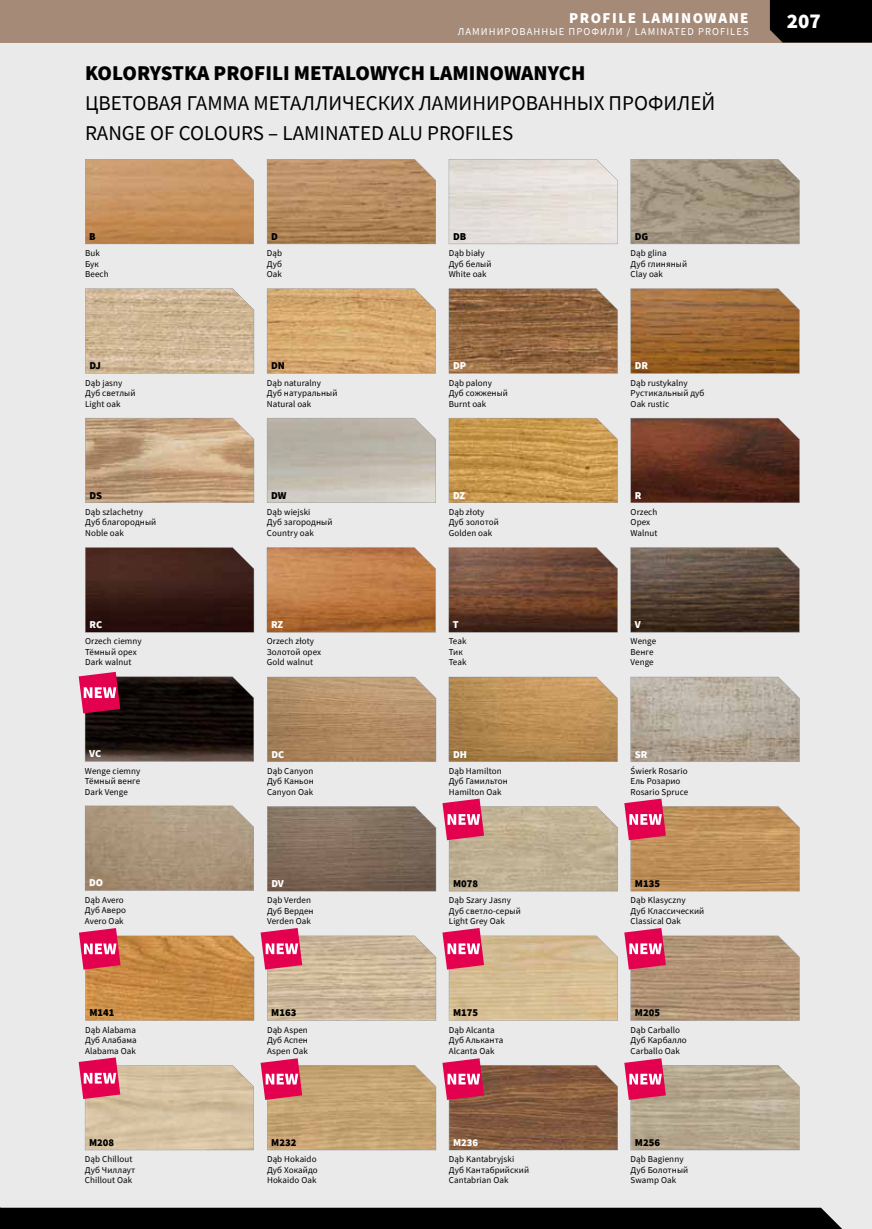
<style>
.page{position:relative;width:872px;height:1229px;background:#eaeaea}
.page>*{position:absolute;margin:0;border:0;box-sizing:border-box;transform-origin:0 0}
.t1{font:21px/30.2px "Source Sans Pro";color:#000}
.t2{font:900 21px "Source Sans Pro";color:#000}
.t3{font:900 21px "Source Sans Pro";color:#fff}
.t4{font:900 15px "Source Sans Pro";letter-spacing:.1em;color:#fff}
.t5{font:900 10.5px "Source Sans Pro";color:#000}
.t6{font:10.5px "Source Sans Pro";letter-spacing:.1em;color:#fff}
.t7{font:900 10.5px "Source Sans Pro";color:#fff}
.t8{font:9px/10.5px "Source Sans Pro";letter-spacing:.01em;color:#000}
</style>
<div class="page">
<svg style="left:267px;top:806px;width:169px;height:85px;background:#806d5d"></svg>
<svg style="left:630px;top:547px;width:169px;height:85px;background:#59483c"></svg>
<svg style="left:85px;top:547px;width:169px;height:85px;background:#3d211c"></svg>
<svg style="left:448px;top:547px;width:170px;height:85px;background:#6d4836"></svg>
<svg style="left:267px;top:547px;width:169px;height:85px;background:#bb7a47"></svg>
<svg style="left:85px;top:806px;width:169px;height:85px;background:#aa967c"></svg>
<svg style="left:267px;top:677px;width:169px;height:85px;background:#b28e68"></svg>
<svg style="left:630px;top:677px;width:169px;height:85px;background:#b4a99c"></svg>
<svg style="left:449px;top:677px;width:169px;height:85px;background:#b88e57"></svg>
<svg style="left:449px;top:159px;width:169px;height:85px"></svg>
<svg style="left:85px;top:159px;width:169px;height:85px;background:#c59261"></svg>
<svg style="left:267px;top:159px;width:169px;height:85px;background:#b58b61"></svg>
<svg style="left:630px;top:159px;width:169px;height:85px;background:#a19481"></svg>
<svg style="left:85px;top:288px;width:169px;height:86px;background:#cfb797"></svg>
<svg style="left:449px;top:288px;width:169px;height:86px;background:#946a45"></svg>
<svg style="left:267px;top:288px;width:169px;height:86px;background:#d4a971"></svg>
<svg style="left:630px;top:288px;width:169px;height:86px;background:#9c6936"></svg>
<svg style="left:630px;top:418px;width:169px;height:85px;background:#603325"></svg>
<svg style="left:449px;top:418px;width:169px;height:85px;background:#c89951"></svg>
<svg style="left:85px;top:418px;width:169px;height:85px;background:#c2a280"></svg>
<svg style="left:267px;top:418px;width:169px;height:85px;background:#c0baaf"></svg>
<svg style="left:442px;top:799px;width:176px;height:92px;background:#c7ab99"></svg>
<svg style="left:79px;top:672px;width:175px;height:89px;background:#3f272a"></svg>
<svg style="left:442px;top:928px;width:176px;height:93px;background:#d8b499"></svg>
<svg style="left:442px;top:1058px;width:176px;height:92px;background:#986756"></svg>
<svg style="left:261px;top:928px;width:175px;height:93px;background:#d0b09e"></svg>
<svg style="left:261px;top:1058px;width:175px;height:92px;background:#caa07e"></svg>
<svg style="left:624px;top:799px;width:175px;height:92px;background:#c6906a"></svg>
<svg style="left:624px;top:928px;width:175px;height:93px;background:#bb9381"></svg>
<svg style="left:624px;top:1058px;width:175px;height:92px;background:#bfa395"></svg>
<svg style="left:79px;top:928px;width:175px;height:93px;background:#cd8d5b"></svg>
<svg style="left:79px;top:1057px;width:175px;height:93px;background:#d8b8a3"></svg>
<div style="left:0;top:0;width:872px;height:43px;background:#a48a77"></div>
<div style="left:0;top:1208px;width:842px;height:21px;background:#000"></div>
<div style="left:770px;top:0;width:102px;height:43px;background:#000"></div>
<h2 class="t4" style="left:569px;top:7px;width:181px">PROFILE LAMINOWANE</h2>
<p class="t6" style="left:458px;top:24px;width:292px">ЛАМИНИРОВАННЫЕ ПРОФИЛИ / LAMINATED PROFILES</p>
<h1 class="t2" style="left:85px;top:58px;width:502px">KOLORYSTKA PROFILI METALOWYCH LAMINOWANYCH</h1>
<h1 class="t1" style="left:85px;top:88px;width:631px">ЦВЕТОВАЯ ГАММА МЕТАЛЛИЧЕСКИХ ЛАМИНИРОВАННЫХ ПРОФИЛЕЙ<br>RANGE OF COLOURS – LAMINATED ALU PROFILES</h1>
<p class="t5" style="left:89px;top:229px;width:8px">B</p>
<p class="t5" style="left:271px;top:229px;width:8px">D</p>
<p class="t5" style="left:453px;top:229px;width:15px">DB</p>
<p class="t5" style="left:635px;top:229px;width:15px">DG</p>
<p class="t8" style="left:85px;top:248px;width:25px">Buk<br>Бук<br>Beech</p>
<p class="t8" style="left:267px;top:248px;width:17px;text-align:justify">Dąb Дуб Oak</p>
<p class="t8" style="left:449px;top:248px;width:44px">Dąb biały<br>Дуб белый<br>White oak</p>
<p class="t8" style="left:630px;top:248px;width:58px">Dąb glina<br>Дуб глиняный<br>Clay oak</p>
<p class="t5" style="left:89px;top:358px;width:13px">DJ</p>
<p class="t5" style="left:271px;top:358px;width:15px">DN</p>
<p class="t7" style="left:453px;top:358px;width:15px">DP</p>
<p class="t7" style="left:635px;top:358px;width:15px">DR</p>
<p class="t8" style="left:85px;top:377px;width:52px">Dąb jasny<br>Дуб светлый<br>Light oak</p>
<p class="t8" style="left:267px;top:377px;width:72px">Dąb naturalny<br>Дуб натуральный<br>Natural oak</p>
<p class="t8" style="left:449px;top:377px;width:61px">Dąb palony<br>Дуб сожженый<br>Burnt oak</p>
<p class="t8" style="left:630px;top:377px;width:75px">Dąb rustykalny<br>Рустикальный дуб<br>Oak rustic</p>
<p class="t5" style="left:89px;top:488px;width:14px">DS</p>
<p class="t5" style="left:271px;top:488px;width:17px">DW</p>
<p class="t7" style="left:453px;top:488px;width:14px">DZ</p>
<p class="t7" style="left:635px;top:488px;width:8px">R</p>
<p class="t8" style="left:85px;top:507px;width:73px">Dąb szlachetny<br>Дуб благородный<br>Noble oak</p>
<p class="t8" style="left:267px;top:507px;width:67px">Dąb wiejski<br>Дуб загородный<br>Country oak</p>
<p class="t8" style="left:449px;top:507px;width:52px">Dąb złoty<br>Дуб золотой<br>Golden oak</p>
<p class="t8" style="left:630px;top:507px;width:29px">Orzech<br>Oрех<br>Walnut</p>
<p class="t7" style="left:89px;top:617px;width:14px">RC</p>
<p class="t7" style="left:271px;top:617px;width:14px">RZ</p>
<p class="t7" style="left:453px;top:617px;width:7px">T</p>
<p class="t7" style="left:635px;top:617px;width:8px">V</p>
<p class="t8" style="left:85px;top:636px;width:58px">Orzech ciemny<br>Тёмный орех<br>Dark walnut</p>
<p class="t8" style="left:267px;top:636px;width:56px">Orzech złoty<br>Золотой oрех<br>Gold walnut</p>
<p class="t8" style="left:448px;top:636px;width:19px">Teak<br>Тик<br>Teak</p>
<p class="t8" style="left:630px;top:636px;width:27px">Wenge<br>Венге<br>Venge</p>
<p class="t7" style="left:89px;top:746px;width:14px">VC</p>
<p class="t7" style="left:271px;top:747px;width:14px">DC</p>
<p class="t7" style="left:453px;top:747px;width:15px">DH</p>
<p class="t7" style="left:635px;top:747px;width:14px">SR</p>
<p class="t8" style="left:85px;top:765px;width:57px;text-align:justify">Wenge ciemny Тёмный венге Dark Venge</p>
<p class="t8" style="left:267px;top:765px;width:48px;text-align:justify">Dąb Canyon Дуб Каньон Canyon Oak</p>
<p class="t8" style="left:449px;top:765px;width:61px">Dąb Hamilton<br>Дуб Гамильтон<br>Hamilton Oak</p>
<p class="t8" style="left:630px;top:765px;width:59px">Świerk Rosario<br>Ель Розарио<br>Rosario Spruce</p>
<p class="t7" style="left:89px;top:876px;width:16px">DO</p>
<p class="t7" style="left:271px;top:876px;width:14px">DV</p>
<p class="t5" style="left:453px;top:876px;width:27px">M078</p>
<p class="t5" style="left:635px;top:876px;width:27px">M135</p>
<p class="t8" style="left:85px;top:894px;width:43px">Dąb Avero<br>Дуб Аверо<br>Avero Oak</p>
<p class="t8" style="left:267px;top:895px;width:48px">Dąb Verden<br>Дуб Верден<br>Verden Oak</p>
<p class="t8" style="left:449px;top:895px;width:73px">Dąb Szary Jasny<br>Дуб светло-серый<br>Light Grey Oak</p>
<p class="t8" style="left:630px;top:895px;width:75px">Dąb Klasyczny<br>Дуб Классический<br>Classical Oak</p>
<p class="t5" style="left:89px;top:1006px;width:27px">M141</p>
<p class="t5" style="left:271px;top:1006px;width:27px">M163</p>
<p class="t5" style="left:453px;top:1006px;width:27px">M175</p>
<p class="t5" style="left:635px;top:1006px;width:27px">M205</p>
<p class="t8" style="left:85px;top:1024px;width:53px;text-align:justify">Dąb Alabama Дуб Алабама Alabama Oak</p>
<p class="t8" style="left:267px;top:1024px;width:42px;text-align:justify">Dąb Aspen Дуб Аспен Aspen Oak</p>
<p class="t8" style="left:449px;top:1024px;width:56px">Dąb Alcanta<br>Дуб Альканта<br>Alcanta Oak</p>
<p class="t8" style="left:630px;top:1024px;width:58px">Dąb Carballo<br>Дуб Карбалло<br>Carballo Oak</p>
<p class="t5" style="left:89px;top:1135px;width:27px">M208</p>
<p class="t5" style="left:271px;top:1135px;width:27px">M232</p>
<p class="t7" style="left:453px;top:1135px;width:27px">M236</p>
<p class="t5" style="left:635px;top:1135px;width:27px">M256</p>
<p class="t8" style="left:85px;top:1154px;width:52px">Dąb Chillout<br>Дуб Чиллаут<br>Chillout Oak</p>
<p class="t8" style="left:267px;top:1154px;width:52px">Dąb Hokaido<br>Дуб Хокайдо<br>Hokaido Oak</p>
<p class="t8" style="left:449px;top:1154px;width:82px">Dąb Kantabryjski<br>Дуб Кантабрийский<br>Cantabrian Oak</p>
<p class="t8" style="left:630px;top:1154px;width:59px">Dąb Bagienny<br>Дуб Болотный<br>Swamp Oak</p>
<h1 class="t3" style="left:787px;top:7px;width:36px">207</h1>
</div>
